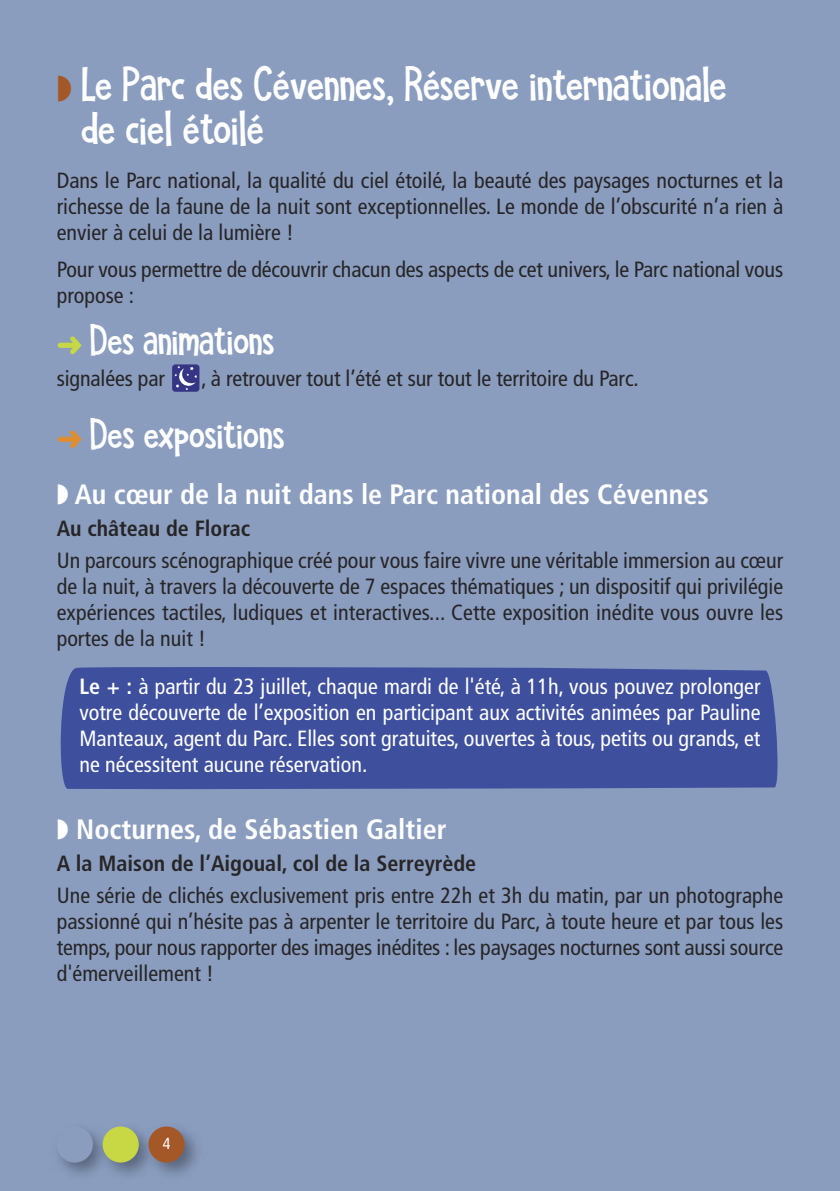
<style>
.page{position:relative;width:840px;height:1191px;background:#fff}
.page>*{position:absolute;margin:0;border:0;box-sizing:border-box;transform-origin:0 0}
.t1{font:36px/44px "KG She Persisted";color:#fff}
.t2{font:32px "KG She Persisted";letter-spacing:-.005em;color:#fff}
.t3{font:700 condensed 28px "Frutiger LT Std";color:#fff}
.t4{font:condensed 22px/26px "Frutiger LT Std";letter-spacing:-.005em;color:#272526;text-align:justify}
.t5{font:condensed 22px/26px "Frutiger LT Std";color:#fff;text-align:justify}
.t6{font:700 condensed 22px "Frutiger LT Std";color:#272526}
.t7{font:condensed 16px "Frutiger LT Std";color:#fff}
.s1{color:#a55827}
.s2{color:#c8d845}
.s3{color:#df8d31}
.s4{font-weight:700}
</style>
<div class="page">
<div style="left:0;top:0;width:839px;height:1191px;background:#8a9dbf"></div>
<div style="left:60px;top:667px;width:718px;height:122px;background:#3e4f9e"></div>
<img style="left:58px;top:1127px;width:139px;height:49px">
<div style="left:57px;top:1126px;width:36px;height:36px;background:#8a9dbf;border-radius:50%"></div>
<div style="left:103px;top:1126px;width:36px;height:36px;background:#c8d845;border-radius:50%"></div>
<div style="left:148px;top:1126px;width:36px;height:36px;background:#a55827;border-radius:50%"></div>
<div style="left:172px;top:364px;width:27px;height:28px;background:#343585;border-radius:3px"></div>
<svg style="left:174px;top:366px;width:23px;height:24px"></svg>
<p class="t1" style="left:81px;top:66px;width:646px;text-indent:-24px"><span class="s1">◗</span> Le Parc des Cévennes, Réserve internationale de ciel étoilé</p>
<p class="t4" style="left:57px;top:169px;width:727px">Dans le Parc national, la qualité du ciel étoilé, la beauté des paysages nocturnes et la richesse de la faune de la nuit sont exceptionnelles. Le monde de l’obscurité n’a rien à envier à celui de la lumière !</p>
<p class="t4" style="left:57px;top:258px;width:727px">Pour vous permettre de découvrir chacun des aspects de cet univers, le Parc national vous propose :</p>
<p class="t2" style="left:57px;top:325px;width:219px"><span class="s2">➜</span> Des animations</p>
<p class="t4" style="left:57px;top:367px;width:110px">signalées par</p>
<p class="t4" style="left:201px;top:367px;width:438px">, à retrouver tout l’été et sur tout le territoire du Parc.</p>
<p class="t2" style="left:57px;top:419px;width:229px"><span class="s3">➜</span> Des expositions</p>
<p class="t3" style="left:57px;top:483px;width:653px">◗ Au cœur de la nuit dans le Parc national des Cévennes</p>
<p class="t6" style="left:57px;top:519px;width:195px">Au château de Florac</p>
<p class="t4" style="left:57px;top:549px;width:727px">Un parcours scénographique créé pour vous faire vivre une véritable immersion au cœur de la nuit, à travers la découverte de 7 espaces thématiques ; un dispositif qui privilégie expériences tactiles, ludiques et interactives... Cette exposition inédite vous ouvre les portes de la nuit !</p>
<p class="t5" style="left:79px;top:675px;width:682px"><span class="s4">Le + :</span> à partir du 23 juillet, chaque mardi de l'été, à 11h, vous pouvez prolonger votre découverte de l’exposition en participant aux activités animées par Pauline Manteaux, agent du Parc. Elles sont gratuites, ouvertes à tous, petits ou grands, et ne nécessitent aucune réservation.</p>
<p class="t3" style="left:57px;top:818px;width:391px">◗ Nocturnes, de Sébastien Galtier</p>
<p class="t6" style="left:57px;top:854px;width:421px">A la Maison de l’Aigoual, col de la Serreyrède</p>
<p class="t4" style="left:57px;top:883px;width:727px">Une série de clichés exclusivement pris entre 22h et 3h du matin, par un photographe passionné qui n’hésite pas à arpenter le territoire du Parc, à toute heure et par tous les temps, pour nous rapporter des images inédites : les paysages nocturnes sont aussi source d'émerveillement !</p>
<p class="t7" style="left:163px;top:1136px;width:9px">4</p>
</div>
